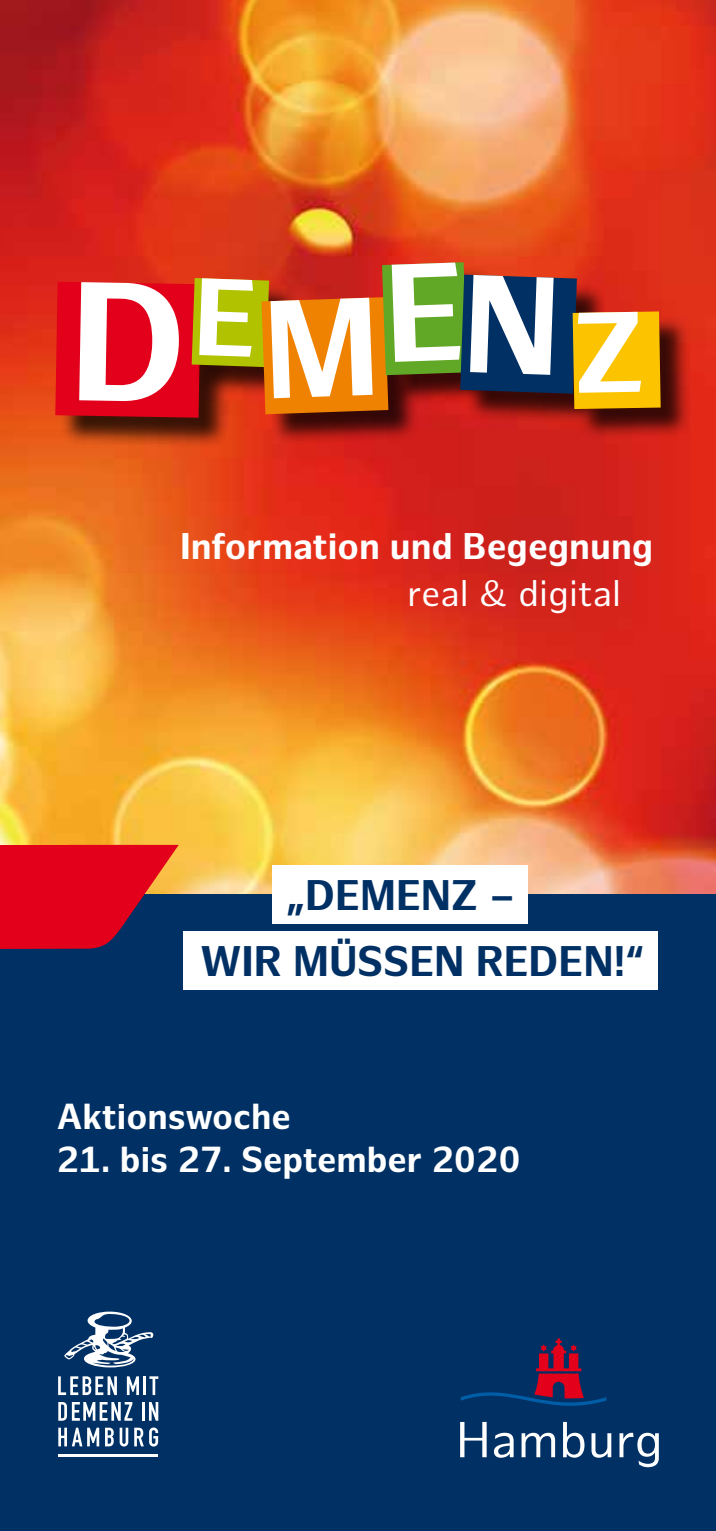
<style>
.page{position:relative;width:716px;height:1531px;background:#fff}
.page>*{position:absolute;margin:0;border:0;box-sizing:border-box;transform-origin:0 0}
.t1{font:700 41.75px "Hamburg Sans";color:#003064}
.t2{font:700 36.25px "Hamburg Sans";color:#fff}
.t3{font:36.25px "Hamburg Sans";color:#fff}
.t4{font:700 35.5px "Hamburg Sans";color:#fff}
</style>
<div class="page">
<img style="left:0;top:0;width:716px;height:895px">
<div style="left:0;top:895px;width:716px;height:636px;background:#003064"></div>
<svg style="left:461px;top:1338px;width:145px;height:68px"></svg>
<svg style="left:460px;top:1422px;width:26px;height:35px"></svg>
<svg style="left:494px;top:1432px;width:19px;height:25px"></svg>
<svg style="left:521px;top:1432px;width:34px;height:25px"></svg>
<svg style="left:563px;top:1422px;width:21px;height:35px"></svg>
<svg style="left:591px;top:1433px;width:20px;height:24px"></svg>
<svg style="left:619px;top:1432px;width:40px;height:35px"></svg>
<svg style="left:0;top:845px;width:179px;height:104px"></svg>
<div style="left:183px;top:931px;width:475px;height:59px;background:#fff"></div>
<div style="left:272px;top:865px;width:255px;height:59px;background:#fff"></div>
<div style="left:59px;top:286px;width:173px;height:163px;background:#000;opacity:.75"></div>
<div style="left:266px;top:301px;width:153px;height:144px;background:#000;opacity:.75"></div>
<div style="left:465px;top:279px;width:143px;height:146px;background:#d0211c"></div>
<div style="left:577px;top:315px;width:115px;height:125px;background:#000;opacity:.75"></div>
<svg style="left:64px;top:1311px;width:90px;height:56px"></svg>
<svg style="left:58px;top:1376px;width:59px;height:19px"></svg>
<svg style="left:127px;top:1376px;width:12px;height:19px"></svg>
<hr style="left:143px;top:1376px;width:3px;height:19px;background:#fff">
<svg style="left:149px;top:1376px;width:9px;height:19px"></svg>
<svg style="left:58px;top:1402px;width:74px;height:18px"></svg>
<hr style="left:142px;top:1402px;width:3px;height:18px;background:#fff">
<svg style="left:149px;top:1402px;width:9px;height:18px"></svg>
<svg style="left:58px;top:1427px;width:41px;height:19px"></svg>
<svg style="left:105px;top:1427px;width:9px;height:19px"></svg>
<svg style="left:120px;top:1427px;width:8px;height:19px"></svg>
<svg style="left:134px;top:1427px;width:24px;height:19px"></svg>
<hr style="left:58px;top:1454px;width:100px;height:3px;background:#fff">
<svg style="left:55px;top:262px;width:605px;height:156px;background:#a9501b"></svg>
<p class="t2" style="left:180px;top:525px;width:474px">Information und Begegnung</p>
<p class="t3" style="left:407px;top:573px;width:215px">real &amp; digital</p>
<p class="t1" style="left:287px;top:870px;width:230px">„DEMENZ –</p>
<p class="t1" style="left:200px;top:937px;width:445px">WIR MÜSSEN REDEN!“</p>
<p class="t4" style="left:57px;top:1096px;width:235px">Aktionswoche</p>
<p class="t4" style="left:57px;top:1138px;width:465px">21. bis 27. September 2020</p>
</div>
